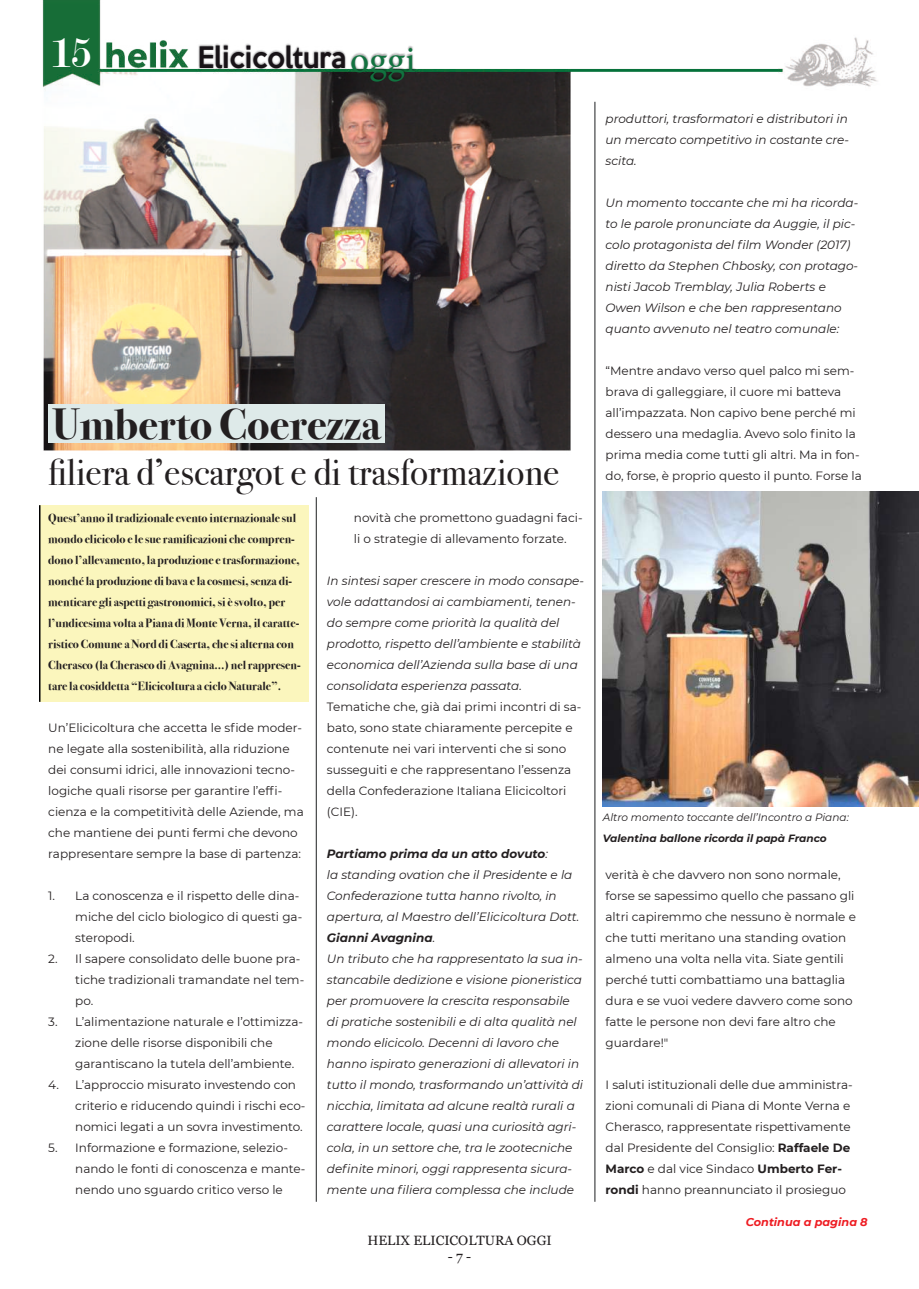
<style>
.page{position:relative;width:919px;height:1289px;background:#fff}
.page>*{position:absolute;margin:0;border:0;box-sizing:border-box;transform-origin:0 0}
.t1{font:45px "Modern";color:#fff}
.t2{font:700 43.5px "Bodoni Svty Two ITCTT";color:#231f20}
.t3{font:37.65px "Bodoni Svty Two ITCTT";color:#231f20}
.t4{font:500 27px "Keep Calm";letter-spacing:.005em;color:#181317;scale:.94 1}
.t5{font:13.5px "Georgia";color:#231f20}
.t6{font:12px/21px "Montserrat";color:#231f20}
.t7{font:italic 12px/21px "Montserrat";color:#231f20}
.t8{font:700 12px/21px "Bodoni Svty Two ITCTT";color:#231f20}
.t9{font:italic 700 11.25px "Montserrat";color:#ee1d23}
.t10{font:italic 10.5px "Montserrat";color:#231f20}
.t11{font:italic 700 10.5px "Montserrat";color:#231f20}
.s1{font-family:"Minion Pro";font-weight:400;font-size:37.5px;color:#11723f}
.s2{font-weight:700}
</style>
<div class="page">
<img style="left:42px;top:0;width:838px;height:830px">
<img style="left:603px;top:491px;width:315px;height:315px">
<hr style="left:316px;top:497px;width:1px;height:704px;background:#1d1f21">
<hr style="left:594px;top:102px;width:1px;height:1099px;background:#1d1f21">
<div style="left:40px;top:505px;width:269px;height:197px;background:#fbf6bd"></div>
<hr style="left:39px;top:505px;width:1px;height:197px;background:#000001">
<div style="left:48px;top:405px;width:337px;height:38px;background:#deeae9"></div>
<h1 class="t1" style="left:50px;top:38px;width:42px">15</h1>
<h3 class="t4" style="left:198px;top:47px;width:233px">Elicicoltura <span class="s1">oggi</span></h3>
<h2 class="t2" style="left:52px;top:398px;width:330px">Umberto Coerezza</h2>
<h3 class="t3" style="left:48px;top:450px;width:512px">filiera d’escargot e di trasformazione</h3>
<p class="t8" style="left:48px;top:507px;width:254px">Quest’anno il tradizionale evento internazionale sul mondo elicicolo e le sue ramificazioni che compren&shy;dono l’allevamento, la produzione e trasformazione, nonché la produzione di bava e la cosmesi, senza di&shy;menticare gli aspetti gastronomici, si è svolto, per l’undicesima volta a Piana di Monte Verna, il caratte&shy;ristico Comune a Nord di Caserta, che si alterna con Cherasco (la Cherasco di Avagnina…) nel rappresen&shy;tare la cosiddetta “Elicicoltura a ciclo Naturale”.</p>
<p class="t6" style="left:48px;top:717px;width:257px">Un’Elicicoltura che accetta le sfide moder&shy;ne legate alla sostenibilità, alla riduzione dei consumi idrici, alle innovazioni tecno&shy;logiche quali risorse per garantire l’effi&shy;cienza e la competitività delle Aziende, ma che mantiene dei punti fermi che devono rappresentare sempre la base di partenza:</p>
<p class="t6" style="left:75px;top:885px;width:228px;text-indent:-27px">1. La conoscenza e il rispetto delle dina&shy;miche del ciclo biologico di questi ga&shy;steropodi.</p>
<p class="t6" style="left:75px;top:948px;width:230px;text-indent:-27px">2. Il sapere consolidato delle buone pra&shy;tiche tradizionali tramandate nel tem&shy;po.</p>
<p class="t6" style="left:75px;top:1011px;width:229px;text-indent:-27px">3. L’alimentazione naturale e l’ottimizza&shy;zione delle risorse disponibili che garantiscano la tutela dell’ambiente.</p>
<p class="t6" style="left:75px;top:1074px;width:232px;text-indent:-27px">4. L’approccio misurato investendo con criterio e riducendo quindi i rischi eco&shy;nomici legati a un sovra investimento.</p>
<p class="t6" style="left:75px;top:1137px;width:232px;text-indent:-27px">5. Informazione e formazione, selezio&shy;nando le fonti di conoscenza e mante&shy;nendo uno sguardo critico verso le</p>
<p class="t6" style="left:354px;top:507px;width:230px">novità che promettono guadagni faci&shy;li o strategie di allevamento forzate.</p>
<p class="t7" style="left:327px;top:570px;width:258px">In sintesi saper crescere in modo consape&shy;vole adattandosi ai cambiamenti, tenen&shy;do sempre come priorità la qualità del prodotto, rispetto dell’ambiente e stabilità economica dell’Azienda sulla base di una consolidata esperienza passata.</p>
<p class="t6" style="left:327px;top:696px;width:256px">Tematiche che, già dai primi incontri di sa&shy;bato, sono state chiaramente percepite e contenute nei vari interventi che si sono susseguiti e che rappresentano l’essenza della Confederazione Italiana Elicicoltori (CIE).</p>
<p class="t7" style="left:327px;top:843px;width:258px"><span class="s2">Partiamo prima da un atto dovuto</span>:<br>la standing ovation che il Presidente e la Confederazione tutta hanno rivolto, in apertura, al Maestro dell’Elicicoltura Dott.<br><span class="s2">Gianni Avagnina</span>.<br>Un tributo che ha rappresentato la sua in&shy;stancabile dedizione e visione pioneristica per promuovere la crescita responsabile di pratiche sostenibili e di alta qualità nel mondo elicicolo. Decenni di lavoro che hanno ispirato generazioni di allevatori in tutto il mondo, trasformando un’attività di nicchia, limitata ad alcune realtà rurali a carattere locale, quasi una curiosità agri&shy;cola, in un settore che, tra le zootecniche definite minori, oggi rappresenta sicura&shy;mente una filiera complessa che include</p>
<p class="t5" style="left:367px;top:1234px;width:186px">HELIX ELICICOLTURA OGGI</p>
<p class="t5" style="left:448px;top:1250px;width:25px">- 7 -</p>
<p class="t7" style="left:605px;top:108px;width:245px;text-align:justify">produttori, trasformatori e distributori in un mercato competitivo in costante cre&shy;scita.</p>
<p class="t7" style="left:605px;top:192px;width:254px">Un momento toccante che mi ha ricorda&shy;to le parole pronunciate da Auggie, il pic&shy;colo protagonista del film Wonder (2017) diretto da Stephen Chbosky, con protago&shy;nisti Jacob Tremblay, Julia Roberts e Owen Wilson e che ben rappresentano quanto avvenuto nel teatro comunale:</p>
<p class="t6" style="left:605px;top:360px;width:258px">“Mentre andavo verso quel palco mi sem&shy;brava di galleggiare, il cuore mi batteva all’impazzata. Non capivo bene perché mi dessero una medaglia. Avevo solo finito la prima media come tutti gli altri. Ma in fon&shy;do, forse, è proprio questo il punto. Forse la</p>
<p class="t10" style="left:603px;top:810px;width:247px">Altro momento toccante dell’Incontro a Piana:</p>
<p class="t11" style="left:603px;top:831px;width:225px">Valentina ballone ricorda il papà Franco</p>
<p class="t6" style="left:605px;top:864px;width:252px">verità è che davvero non sono normale, forse se sapessimo quello che passano gli altri capiremmo che nessuno è normale e che tutti meritano una standing ovation almeno una volta nella vita. Siate gentili perché tutti combattiamo una battaglia dura e se vuoi vedere davvero come sono fatte le persone non devi fare altro che guardare!"</p>
<p class="t6" style="left:605px;top:1074px;width:249px">I saluti istituzionali delle due amministra&shy;zioni comunali di Piana di Monte Verna e Cherasco, rappresentate rispettivamente dal Presidente del Consiglio: <span class="s2">Raffaele De Marco</span> e dal vice Sindaco <span class="s2">Umberto Fer&shy;rondi</span> hanno preannunciato il prosieguo</p>
<p class="t9" style="left:745px;top:1214px;width:123px">Continua a pagina 8</p>
</div>
